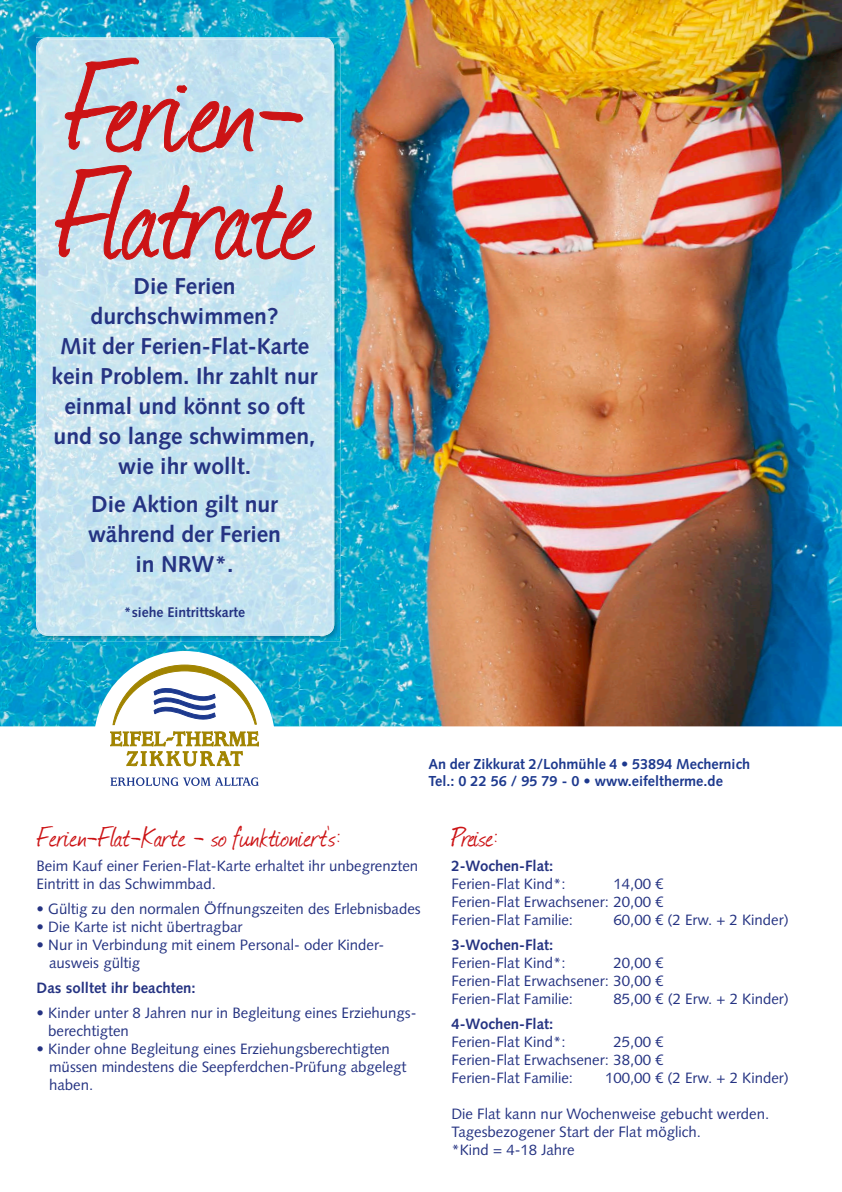
<style>
.page{position:relative;width:842px;height:1192px;background:#fff}
.page>*{position:absolute;margin:0;border:0;box-sizing:border-box;transform-origin:0 0}
.t1{font:145.5px/107.5px "Journal";letter-spacing:-.03em;color:#cc1315}
.t2{font:32.5px "Journal";color:#cc1315}
.t3{font:700 23px/30px "Syntax LT";color:#253382;text-align:center}
.t4{font:15px/18px "Syntax LT";color:#253382}
.t5{font:700 15px "Syntax LT";color:#253382}
.t6{font:700 14.5px/17px "Syntax LT";color:#1d398e}
.t7{font:700 14px "Syntax LT";color:#253382}
</style>
<div class="page">
<img style="left:0;top:0;width:842px;height:726px">
<img style="left:332px;top:39px;width:8px;height:213px">
<img style="left:334px;top:252px;width:6px;height:390px">
<img style="left:319px;top:590px;width:18px;height:52px">
<img style="left:53px;top:636px;width:266px;height:6px">
<img style="left:38px;top:56px;width:243px;height:239px">
<img style="left:281px;top:39px;width:51px;height:344px">
<img style="left:38px;top:295px;width:271px;height:268px">
<img style="left:299px;top:383px;width:33px;height:251px">
<img style="left:54px;top:563px;width:258px;height:67px">
<img style="left:36px;top:37px;width:294px;height:19px">
<img style="left:36px;top:55px;width:2px;height:245px">
<img style="left:326px;top:40px;width:8px;height:333px">
<img style="left:36px;top:300px;width:18px;height:336px">
<img style="left:330px;top:327px;width:4px;height:306px">
<img style="left:53px;top:630px;width:278px;height:6px">
<svg style="left:65px;top:58px;width:188px;height:94px;background:#c7d2dd"></svg>
<svg style="left:260px;top:112px;width:43px;height:10px"></svg>
<svg style="left:55px;top:165px;width:260px;height:95px;background:#c9d3dd"></svg>
<div style="left:94px;top:651px;width:181px;height:181px;background:#fff;border-radius:50%"></div>
<svg style="left:113px;top:665px;width:144px;height:60px"></svg>
<svg style="left:110px;top:731px;width:149px;height:35px"></svg>
<svg style="left:110px;top:777px;width:149px;height:9px"></svg>
<h1 class="t1" style="left:54px;top:52px;width:263px">Ferien-<br>Flatrate</h1>
<h3 class="t3" style="left:52px;top:271px;width:267px">Die Ferien durchschwimmen?<br>Mit der Ferien-Flat-Karte kein Problem. Ihr zahlt nur einmal und könnt so oft und so lange schwimmen, wie ihr wollt.</h3>
<h3 class="t3" style="left:88px;top:490px;width:194px">Die Aktion gilt nur während der Ferien in NRW*.</h3>
<p class="t7" style="left:124px;top:604px;width:123px">*siehe Eintrittskarte</p>
<h2 class="t2" style="left:37px;top:815px;width:306px">Ferien-Flat-Karte - so funktioniert's :</h2>
<p class="t4" style="left:37px;top:857px;width:383px">Beim Kauf einer Ferien-Flat-Karte erhaltet ihr unbegrenzten<br>Eintritt in das Schwimmbad.</p>
<p class="t4" style="left:37px;top:900px;width:385px">• Gültig zu den normalen Öffnungszeiten des Erlebnisbades</p>
<p class="t4" style="left:37px;top:918px;width:207px">• Die Karte ist nicht übertragbar</p>
<p class="t4" style="left:49px;top:936px;width:336px;text-indent:-12px">• Nur in Verbindung mit einem Personal- oder Kinder&shy;ausweis gültig</p>
<p class="t5" style="left:37px;top:979px;width:161px">Das solltet ihr beachten:</p>
<p class="t4" style="left:48px;top:1004px;width:370px;text-indent:-12px">• Kinder unter 8 Jahren nur in Begleitung eines Erziehungs&shy;berechtigten</p>
<p class="t4" style="left:49px;top:1040px;width:359px;text-indent:-12px">• Kinder ohne Begleitung eines Erziehungsberechtigten müssen mindestens die Seepferdchen-Prüfung abgelegt haben.</p>
<p class="t6" style="left:428px;top:756px;width:323px">An der Zikkurat 2/Lohmühle 4 • 53894 Mechernich<br>Tel.: 0 22 56 / 95 79 - 0 • www.eifeltherme.de</p>
<h2 class="t2" style="left:451px;top:815px;width:49px">Preise :</h2>
<p class="t5" style="left:451px;top:857px;width:103px">2-Wochen-Flat:</p>
<p class="t4" style="left:451px;top:875px;width:116px">Ferien-Flat Kind*:</p>
<p class="t4" style="left:451px;top:875px;width:214px;text-align:justify;text-indent:162px">14,00 € Ferien-Flat Erwachsener: 20,00 € Ferien-Flat Familie:</p>
<p class="t4" style="left:613px;top:911px;width:177px">60,00 € (2 Erw. + 2 Kinder)</p>
<p class="t5" style="left:451px;top:936px;width:103px">3-Wochen-Flat:</p>
<p class="t4" style="left:451px;top:954px;width:116px">Ferien-Flat Kind*:</p>
<p class="t4" style="left:451px;top:954px;width:214px;text-align:justify;text-indent:162px">20,00 € Ferien-Flat Erwachsener: 30,00 € Ferien-Flat Familie:</p>
<p class="t4" style="left:613px;top:990px;width:177px">85,00 € (2 Erw. + 2 Kinder)</p>
<p class="t5" style="left:451px;top:1015px;width:103px">4-Wochen-Flat:</p>
<p class="t4" style="left:451px;top:1033px;width:116px">Ferien-Flat Kind*:</p>
<p class="t4" style="left:451px;top:1033px;width:214px;text-align:justify;text-indent:162px">25,00 € Ferien-Flat Erwachsener: 38,00 € Ferien-Flat Familie:</p>
<p class="t4" style="left:605px;top:1069px;width:185px">100,00 € (2 Erw. + 2 Kinder)</p>
<p class="t4" style="left:451px;top:1105px;width:319px">Die Flat kann nur Wochenweise gebucht werden.<br>Tagesbezogener Start der Flat möglich.<br>*Kind = 4-18 Jahre</p>
</div>
